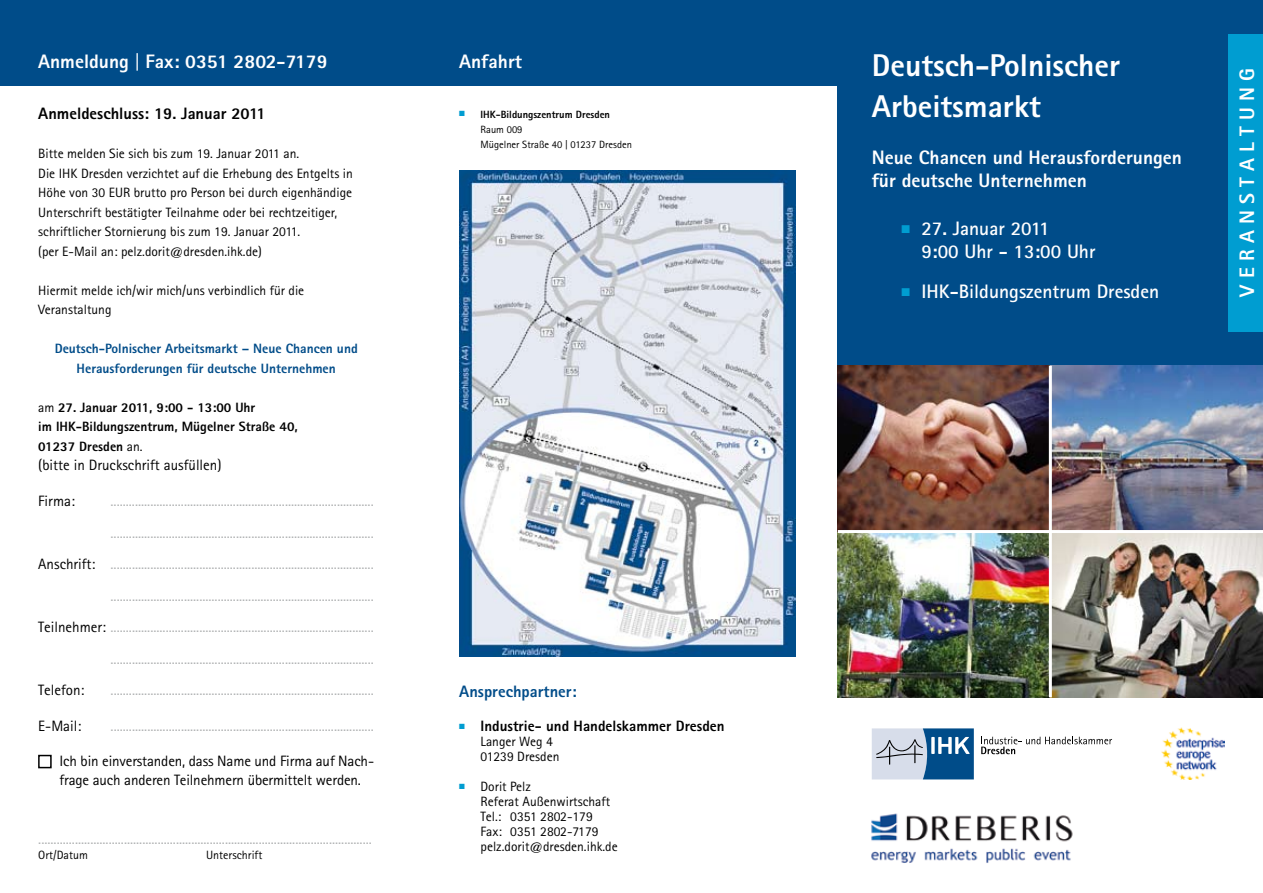
<style>
.page{position:relative;width:1263px;height:893px;background:#fff}
.page>*{position:absolute;margin:0;border:0;box-sizing:border-box;transform-origin:0 0}
.t1{font:800 31.5px/41.4px "Rotis Sans Serif";color:#fff}
.t2{font:800 21px "Rotis Sans Serif";color:#fff}
.t3{font:800 19.5px/23.4px "Rotis Sans Serif";color:#fff}
.t4{font:700 19.5px/23.4px "Rotis Sans Serif";color:#fff}
.t5{font:800 16.5px "Rotis Sans Serif";color:#000}
.t6{font:800 16.5px "Rotis Sans Serif";color:#004c89}
.t7{font:15px/31.5px "Rotis Sans Serif";color:#b1b3b4;text-align:right}
.t8{font:15px/19.5px "Rotis Sans Serif";letter-spacing:-.01em;color:#000}
.t9{font:800 15px "Rotis Sans Serif";color:#000}
.t10{font:13.5px/19.5px "Rotis Sans Serif";color:#000}
.t11{font:800 13.5px/19.5px "Rotis Sans Serif";color:#004c89;text-align:center}
.t12{font:800 13.5px/19.5px "Rotis Sans Serif";color:#000}
.t13{font:12px "Rotis Sans Serif";color:#000}
.t14{font:10.5px/15px "Rotis Sans Serif";color:#000}
.s1{font-weight:400}
.s2{color:#009dd1}
.s3{color:#000}
.s4{font-weight:800}
</style>
<div class="page">
<div style="left:838px;top:0;width:425px;height:366px;background:#004c89"></div>
<div style="left:1229px;top:34px;width:34px;height:298px;background:#009dd1"></div>
<div style="left:417px;top:0;width:421px;height:85px;background:#004c89"></div>
<div style="left:0;top:0;width:417px;height:85px;background:#004c89"></div>
<img style="left:838px;top:366px;width:425px;height:331px">
<hr style="left:1049px;top:366px;width:3px;height:331px;background:#fff">
<hr style="left:838px;top:530px;width:425px;height:3px;background:#fff">
<svg style="left:872px;top:728px;width:102px;height:51px"></svg>
<svg style="left:981px;top:737px;width:131px;height:17px"></svg>
<img style="left:459px;top:170px;width:336px;height:487px">
<img style="left:1161px;top:727px;width:63px;height:52px">
<img style="left:871px;top:813px;width:202px;height:50px">
<div style="left:38px;top:755px;width:14px;height:13px;border:2px solid #000"></div>
<h3 class="t3" style="left:38px;top:49px;width:291px">Anmeldung <span class="s1">|</span> Fax: 0351 2802-7179</h3>
<h3 class="t3" style="left:459px;top:49px;width:64px">Anfahrt</h3>
<h1 class="t1" style="left:872px;top:44px;width:250px">Deutsch-Polnischer<br>Arbeitsmarkt</h1>
<h3 class="t3" style="left:872px;top:145px;width:312px">Neue Chancen und Herausforderungen für deutsche Unternehmen</h3>
<h3 class="t4" style="left:921px;top:216px;width:176px;text-indent:-20px"><span class="s2">■</span> 27. Januar 2011<br>9:00 Uhr - 13:00 Uhr</h3>
<h3 class="t4" style="left:901px;top:279px;width:259px"><span class="s2">■</span> IHK-Bildungszentrum Dresden</h3>
<p class="t5" style="left:38px;top:103px;width:229px">Anmeldeschluss: 19. Januar 2011</p>
<p class="t10" style="left:38px;top:144px;width:316px">Bitte melden Sie sich bis zum 19. Januar 2011 an.<br>Die IHK Dresden verzichtet auf die Erhebung des Entgelts in Höhe von 30 EUR brutto pro Person bei durch eigenhändige Unterschrift bestätigter Teilnahme oder bei rechtzeitiger, schriftlicher Stornierung bis zum 19. Januar 2011.<br>(per E-Mail an: pelz.dorit@dresden.ihk.de)</p>
<p class="t10" style="left:38px;top:280px;width:267px">Hiermit melde ich/wir mich/uns verbindlich für die<br>Veranstaltung</p>
<p class="t11" style="left:55px;top:339px;width:304px">Deutsch-Polnischer Arbeitsmarkt – Neue Chancen und<br>Herausforderungen für deutsche Unternehmen</p>
<p class="t12" style="left:38px;top:397px;width:261px"><span class="s1">am</span> 27. Januar 2011, 9:00 - 13:00 Uhr<br>im IHK-Bildungszentrum, Mügelner Straße 40,<br>01237 Dresden <span class="s1">an.</span></p>
<p class="t8" style="left:38px;top:455px;width:185px">(bitte in Druckschrift ausfüllen)</p>
<p class="t8" style="left:38px;top:491px;width:38px">Firma:</p>
<p class="t7" style="left:38px;top:485px;width:337px">...................................................................................... ......................................................................................<br><span class="s3">Anschrift:</span> ...................................................................................... ......................................................................................<br><span class="s3">Teilnehmer:</span> ...................................................................................... ......................................................................................</p>
<p class="t8" style="left:38px;top:680px;width:48px">Telefon:</p>
<p class="t7" style="left:111px;top:674px;width:265px">......................................................................................</p>
<p class="t8" style="left:38px;top:716px;width:45px">E-Mail:</p>
<p class="t7" style="left:111px;top:710px;width:265px">......................................................................................</p>
<p class="t8" style="left:60px;top:751px;width:316px">Ich bin einverstanden, dass Name und Firma auf Nach&shy;frage auch anderen Teilnehmern übermittelt werden.</p>
<p class="t14" style="left:480px;top:107px;width:153px;text-indent:-21px"><sup>■</sup> <span class="s4">IHK-Bildungszentrum Dresden<br></span>Raum 009<br>Mügelner Straße 40 | 01237 Dresden</p>
<p class="t6" style="left:459px;top:681px;width:119px">Ansprechpartner:</p>
<p class="t9" style="left:459px;top:717px;width:267px"><span class="s2">■</span> Industrie- und Handelskammer Dresden</p>
<p class="t10" style="left:480px;top:734px;width:80px;line-height:15px">Langer Weg 4<br>01239 Dresden</p>
<p class="t10" style="left:480px;top:779px;width:139px;line-height:15px;text-indent:-21px"><sup>■</sup> Dorit Pelz<br>Referat Außenwirtschaft<br>Tel.: 0351 2802-179<br>Fax: 0351 2802-7179 pelz.dorit@dresden.ihk.de</p>
<p class="t7" style="left:38px;top:823px;width:335px">.............................................................................................................</p>
<p class="t13" style="left:38px;top:848px;width:51px">Ort/Datum</p>
<p class="t13" style="left:206px;top:848px;width:58px">Unterschrift</p>
<h2 class="t2" style="left:1234px;top:297px;width:230px;rotate:-90deg">V E R A N S T A L T U N G</h2>
</div>
